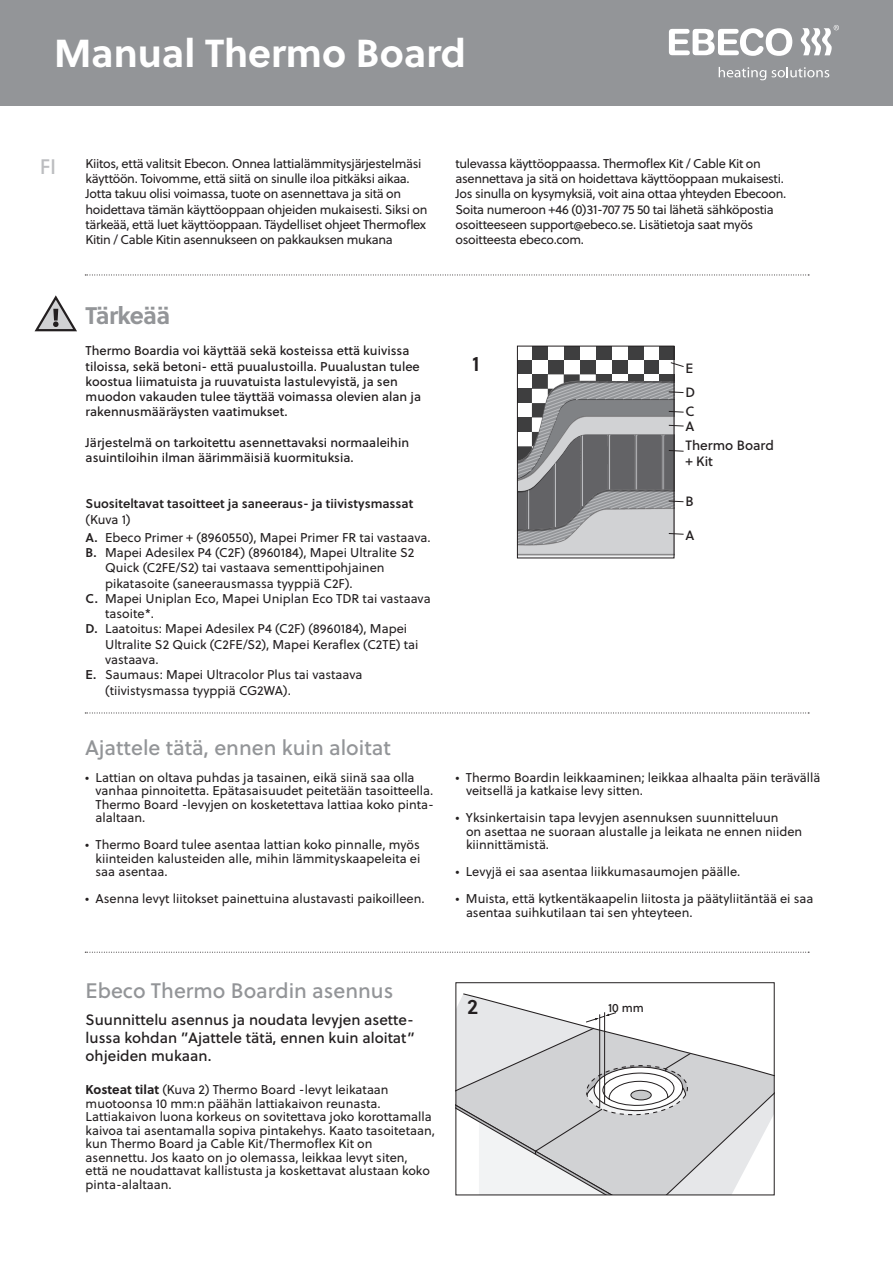
<style>
.page{position:relative;width:893px;height:1263px;background:#fff}
.page>*{position:absolute;margin:0;border:0;box-sizing:border-box;transform-origin:0 0}
.t1{font:700 39px "Soleil";color:#fff}
.t2{font:700 24px "Soleil";letter-spacing:-.025em;color:#939598}
.t3{font:21px "Soleil";color:#939598}
.t4{font:21px "Soleil";color:#bcbdc0}
.t5{font:600 21px "Soleil";color:#231f20}
.t6{font:15px/18px "Soleil";color:#231f20;text-align:justify}
.t7{font:13.5px/16.2px "Soleil";color:#231f20}
.t8{font:12.75px/13.5px "Soleil";color:#231f20}
.t9{font:12.75px/15.3px "Soleil";letter-spacing:-.025em;color:#231f20}
.t10{font:12.75px/15.3px "Soleil";color:#231f20}
.t11{font:600 12.75px "Soleil";color:#231f20}
.t12{font:12px "Soleil";color:#231f20}
.s1{font-weight:600}
.s2{font-weight:700}
</style>
<div class="page">
<div style="left:0;top:0;width:893px;height:105px;background:#939598"></div>
<svg style="left:669px;top:28px;width:123px;height:28px"></svg>
<svg style="left:801px;top:25px;width:38px;height:30px"></svg>
<svg style="left:719px;top:67px;width:110px;height:13px"></svg>
<svg style="left:85px;top:275px;width:724px;height:1px"></svg>
<svg style="left:34px;top:295px;width:43px;height:37px"></svg>
<svg style="left:517px;top:346px;width:167px;height:212px"></svg>
<svg style="left:85px;top:713px;width:724px;height:1px"></svg>
<svg style="left:85px;top:952px;width:724px;height:1px"></svg>
<svg style="left:457px;top:993px;width:316px;height:200px"></svg>
<div style="left:455px;top:982px;width:320px;height:213px;border:1px solid #231f20"></div>
<h1 class="t1" style="left:54px;top:23px;width:414px">Manual Thermo Board</h1>
<h3 class="t4" style="left:40px;top:151px;width:18px">FI</h3>
<p class="t9" style="left:86px;top:155px;width:343px">Kiitos, että valitsit Ebecon. Onnea lattialämmitysjärjestelmäsi käyttöön. Toivomme, että siitä on sinulle iloa pitkäksi aikaa.<br>Jotta takuu olisi voimassa, tuote on asennettava ja sitä on hoidettava tämän käyttöoppaan ohjeiden mukaisesti. Siksi on tärkeää, että luet käyttöoppaan. Täydelliset ohjeet Thermoflex Kitin / Cable Kitin asennukseen on pakkauksen mukana</p>
<p class="t9" style="left:455px;top:155px;width:332px">tulevassa käyttöoppaassa. Thermoflex Kit / Cable Kit on asennettava ja sitä on hoidettava käyttöoppaan mukaisesti.<br>Jos sinulla on kysymyksiä, voit aina ottaa yhteyden Ebecoon.<br>Soita numeroon +46 (0)31-707 75 50 tai lähetä sähköpostia osoitteeseen support@ebeco.se. Lisätietoja saat myös osoitteesta ebeco.com.</p>
<h2 class="t2" style="left:86px;top:297px;width:86px">Tärkeää</h2>
<p class="t10" style="left:86px;top:343px;width:337px">Thermo Boardia voi käyttää sekä kosteissa että kuivissa tiloissa, sekä betoni- että puualustoilla. Puualustan tulee koostua liimatuista ja ruuvatuista lastulevyistä, ja sen muodon vakauden tulee täyttää voimassa olevien alan ja rakennusmääräysten vaatimukset.</p>
<p class="t10" style="left:86px;top:434px;width:325px">Järjestelmä on tarkoitettu asennettavaksi normaaleihin asuintiloihin ilman äärimmäisiä kuormituksia.</p>
<p class="t11" style="left:86px;top:494px;width:329px">Suositeltavat tasoitteet ja saneeraus- ja tiivistysmassat</p>
<p class="t8" style="left:86px;top:510px;width:346px;line-height:18px">(Kuva 1)<br><span class="s1">A.</span> Ebeco Primer + (8960550), Mapei Primer FR tai vastaava.</p>
<p class="t8" style="left:86px;top:545px;width:330px"><span class="s1">B.</span> Mapei Adesilex P4 (C2F) (8960184), Mapei Ultralite S2</p>
<p class="t8" style="left:105px;top:561px;width:281px">Quick (C2FE/S2) tai vastaava sementtipohjainen</p>
<p class="t8" style="left:105px;top:576px;width:249px">pikatasoite (saneerausmassa tyyppiä C2F).</p>
<p class="t8" style="left:86px;top:591px;width:347px"><span class="s1">C.</span> Mapei Uniplan Eco, Mapei Uniplan Eco TDR tai vastaava</p>
<p class="t8" style="left:105px;top:606px;width:50px">tasoite*.</p>
<p class="t8" style="left:86px;top:622px;width:323px"><span class="s1">D.</span> Laatoitus: Mapei Adesilex P4 (C2F) (8960184), Mapei</p>
<p class="t8" style="left:105px;top:637px;width:315px">Ultralite S2 Quick (C2FE/S2), Mapei Keraflex (C2TE) tai</p>
<p class="t8" style="left:105px;top:652px;width:55px">vastaava.</p>
<p class="t8" style="left:86px;top:668px;width:278px"><span class="s1">E.</span> Saumaus: Mapei Ultracolor Plus tai vastaava</p>
<p class="t8" style="left:105px;top:683px;width:187px">(tiivistysmassa tyyppiä CG2WA).</p>
<h3 class="t3" style="left:85px;top:731px;width:307px">Ajattele tätä, ennen kuin aloitat</h3>
<p class="t8" style="left:96px;top:770px;width:340px;text-indent:-11px">• Lattian on oltava puhdas ja tasainen, eikä siinä saa olla vanhaa pinnoitetta. Epätasaisuudet peitetään tasoitteella.<br>Thermo Board -levyjen on kosketettava lattiaa koko pinta&shy;alaltaan.</p>
<p class="t8" style="left:96px;top:838px;width:326px;text-align:justify;text-indent:-11px">• Thermo Board tulee asentaa lattian koko pinnalle, myös kiinteiden kalusteiden alle, mihin lämmityskaapeleita ei saa asentaa.</p>
<p class="t8" style="left:85px;top:892px;width:341px">• Asenna levyt liitokset painettuina alustavasti paikoilleen.</p>
<h3 class="t5" style="left:472px;top:348px;width:9px">1</h3>
<p class="t7" style="left:685px;top:360px;width:9px">E</p>
<p class="t7" style="left:685px;top:383px;width:11px">D</p>
<p class="t7" style="left:685px;top:403px;width:11px">C</p>
<p class="t7" style="left:685px;top:418px;width:10px">A</p>
<p class="t7" style="left:685px;top:437px;width:90px">Thermo Board + Kit</p>
<p class="t7" style="left:685px;top:493px;width:10px">B</p>
<p class="t7" style="left:685px;top:526px;width:10px">A</p>
<p class="t8" style="left:466px;top:770px;width:356px;text-indent:-11px">• Thermo Boardin leikkaaminen; leikkaa alhaalta päin terävällä veitsellä ja katkaise levy sitten.</p>
<p class="t8" style="left:466px;top:811px;width:338px;text-indent:-11px">• Yksinkertaisin tapa levyjen asennuksen suunnitteluun<br>on asettaa ne suoraan alustalle ja leikata ne ennen niiden kiinnittämistä.</p>
<p class="t8" style="left:455px;top:865px;width:286px">• Levyjä ei saa asentaa liikkumasaumojen päälle.</p>
<p class="t8" style="left:466px;top:892px;width:349px;text-indent:-11px">• Muista, että kytkentäkaapelin liitosta ja päätyliitäntää ei saa asentaa suihkutilaan tai sen yhteyteen.</p>
<h3 class="t3" style="left:86px;top:975px;width:309px">Ebeco Thermo Boardin asennus</h3>
<p class="t6" style="left:86px;top:1010px;width:331px">Suunnittelu asennus ja noudata levyjen asette&shy;lussa kohdan ”Ajattele tätä, ennen kuin aloitat” ohjeiden mukaan.</p>
<p class="t8" style="left:86px;top:1082px;width:351px"><span class="s2">Kosteat tilat</span> (Kuva 2) Thermo Board -levyt leikataan muotoonsa 10 mm:n päähän lattiakaivon reunasta.<br>Lattiakaivon luona korkeus on sovitettava joko korottamalla kaivoa tai asentamalla sopiva pintakehys. Kaato tasoitetaan, kun Thermo Board ja Cable Kit/Thermoflex Kit on asennettu. Jos kaato on jo olemassa, leikkaa levyt siten,<br>että ne noudattavat kallistusta ja koskettavat alustaan koko pinta-alaltaan.</p>
<h3 class="t5" style="left:467px;top:990px;width:12px">2</h3>
<p class="t12" style="left:608px;top:999px;width:37px">10 mm</p>
</div>
